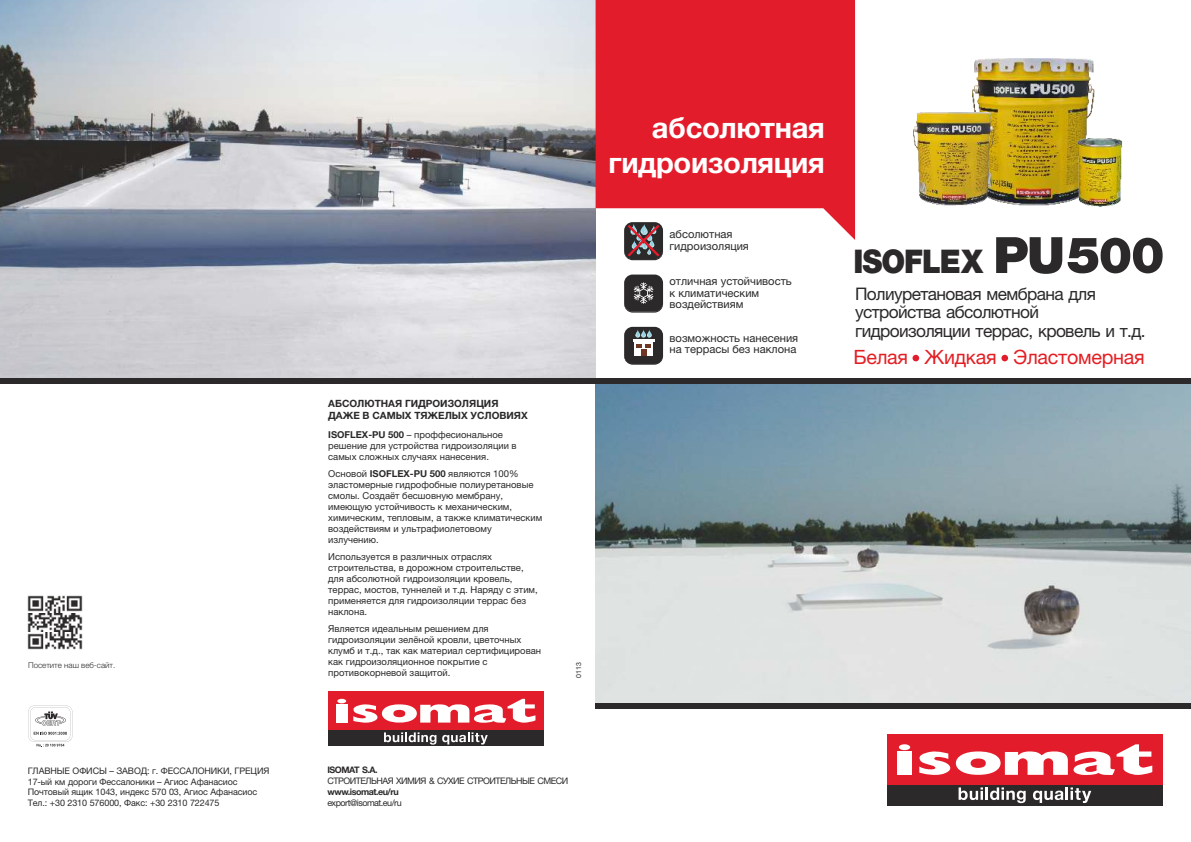
<style>
.page{position:relative;width:1191px;height:842px;background:#fff}
.page>*{position:absolute;margin:0;border:0;box-sizing:border-box;transform-origin:0 0}
.t1{font:700 32.7px "Helvetica Neue LTW1 G";letter-spacing:-.035em;color:#2b2929;scale:.92 1}
.t2{font:700 29.1px/34.9px "Helvetica Neue LTW1 G";letter-spacing:-.01em;color:#fff;text-align:right}
.t3{font:19.7px "Helvetica Neue LTW1 G";letter-spacing:-.015em;color:#e31f24}
.t4{font:17.3px/18.6px "Helvetica Neue LTW1 G";letter-spacing:-.035em;color:#2b2929}
.t5{font:11.2px/11.3px "Helvetica Neue LTW1 G";color:#2b2929}
.t6{font:700 10px/12px "Helvetica Neue LTW1 G";color:#2b2929}
.t7{font:9.5px/11px "Helvetica Neue LTW1 G";color:#2b2929}
.t8{font:9px/10.8px "Helvetica Neue LTW1 G";letter-spacing:-.01em;color:#2b2929}
.t9{font:9px "Helvetica Neue LTW1 G";letter-spacing:-.055em;color:#2b2929}
.t10{font:700 9px "Helvetica Neue LTW1 G";letter-spacing:-.055em;color:#2b2929}
.t11{font:300 8px "Helvetica Neue LTW1 G";color:#2b2929}
.t12{font:7px "Helvetica Neue LTW1 G";color:#2b2929}
.s1{font-weight:700}
.s2{font-size:50.1px}
</style>
<div class="page">
<img style="left:595px;top:384px;width:596px;height:319px">
<img style="left:0;top:0;width:595px;height:378px">
<div style="left:328px;top:691px;width:215px;height:39px;background:#e31c2b"></div>
<div style="left:328px;top:730px;width:215px;height:16px;background:#2b2929"></div>
<svg style="left:384px;top:732px;width:52px;height:13px"></svg>
<svg style="left:442px;top:732px;width:46px;height:12px"></svg>
<div style="left:336px;top:704px;width:11px;height:18px;background:#fff"></div>
<svg style="left:337px;top:699px;width:198px;height:24px"></svg>
<svg style="left:595px;top:0;width:260px;height:240px;background:#e53744"></svg>
<div style="left:887px;top:734px;width:275px;height:51px;background:#e31c2b"></div>
<div style="left:887px;top:785px;width:275px;height:20px;background:#2b2929"></div>
<svg style="left:958px;top:787px;width:67px;height:16px"></svg>
<svg style="left:1033px;top:787px;width:58px;height:16px"></svg>
<div style="left:899px;top:744px;width:11px;height:6px;background:#fff;border-radius:50%"></div>
<div style="left:897px;top:751px;width:14px;height:24px;background:#fff"></div>
<svg style="left:1073px;top:744px;width:79px;height:31px"></svg>
<svg style="left:919px;top:751px;width:148px;height:24px"></svg>
<div style="left:595px;top:703px;width:596px;height:6px;background:#2b2929"></div>
<div style="left:1001px;top:355px;width:7px;height:6px;background:#e31c2b;border-radius:50%"></div>
<div style="left:912px;top:355px;width:7px;height:6px;background:#e31c2b;border-radius:50%"></div>
<svg style="left:624px;top:222px;width:39px;height:37px"></svg>
<svg style="left:624px;top:223px;width:39px;height:37px"></svg>
<div style="left:624px;top:275px;width:39px;height:37px;background:#2b2929;border-radius:8px"></div>
<svg style="left:624px;top:282px;width:39px;height:31px"></svg>
<div style="left:624px;top:327px;width:39px;height:37px;background:#2b2929;border-radius:8px"></div>
<div style="left:634px;top:342px;width:19px;height:14px;background:#fff"></div>
<svg style="left:624px;top:344px;width:39px;height:21px"></svg>
<hr style="left:633px;top:339px;width:21px;height:2px;background:#fff">
<svg style="left:635px;top:329px;width:17px;height:9px"></svg>
<div style="left:0;top:378px;width:1191px;height:6px;background:#2b2929"></div>
<img style="left:972px;top:59px;width:122px;height:147px">
<img style="left:1078px;top:138px;width:44px;height:69px">
<img style="left:913px;top:112px;width:81px;height:94px">
<svg style="left:28px;top:706px;width:44px;height:41px"></svg>
<img style="left:27px;top:595px;width:56px;height:55px">
<p class="t11" style="left:28px;top:662px;width:89px">Посетите наш веб-сайт.</p>
<p class="t8" style="left:28px;top:766px;width:243px">ГЛАВНЫЕ ОФИСЫ – ЗАВОД: г. ФЕССАЛОНИКИ, ГРЕЦИЯ 17-ый км дороги Фессалоники – Агиос Афанасиос Почтовый ящик 1043, индекс 570 03, Агиос Афанасиос Тел.: +30 2310 576000, Факс: +30 2310 722475</p>
<p class="t6" style="left:328px;top:398px;width:201px">АБСОЛЮТНАЯ ГИДРОИЗОЛЯЦИЯ<br>ДАЖЕ В САМЫХ ТЯЖЕЛЫХ УСЛОВИЯХ</p>
<p class="t7" style="left:328px;top:430px;width:190px"><span class="s1">ISOFLEX-PU 500</span> – проффесиональное решение для устройства гидроизоляции в самых сложных случаях нанесения.</p>
<p class="t7" style="left:328px;top:469px;width:216px">Основой <span class="s1">ISOFLEX-PU 500</span> являются 100% эластомерные гидрофобные полиуретановые смолы. Создаёт бесшовную мембрану, имеющую устойчивость к механическим, химическим, тепловым, а также климатическим воздействиям и ультрафиолетовому излучению.</p>
<p class="t7" style="left:328px;top:552px;width:211px">Используется в различных отраслях строительства, в дорожном строительстве, для абсолютной гидроизоляции кровель, террас, мостов, туннелей и т.д. Наряду с этим, применяется для гидроизоляции террас без наклона.</p>
<p class="t7" style="left:328px;top:624px;width:214px">Является идеальным решением для гидроизоляции зелёной кровли, цветочных клумб и т.д., так как материал сертифицирован как гидроизоляционное покрытие с противокорневой защитой.</p>
<h2 class="t2" style="left:608px;top:115px;width:218px">абсолютная гидроизоляция</h2>
<p class="t5" style="left:669px;top:230px;width:81px">абсолютная гидроизоляция</p>
<p class="t5" style="left:669px;top:277px;width:124px">отличная устойчивость к климатическим воздействиям</p>
<p class="t5" style="left:669px;top:334px;width:130px">возможность нанесения на террасы без наклона</p>
<h1 class="t1" style="left:853px;top:250px;width:340px">ISOFLEX <span class="s2">PU500</span></h1>
<h3 class="t4" style="left:855px;top:287px;width:292px">Полиуретановая мембрана для устройства абсолютной гидроизоляции террас, кровель и т.д.</h3>
<h3 class="t3" style="left:853px;top:350px;width:293px">Белая Жидкая Эластомерная</h3>
<p class="t12" style="left:576px;top:678px;width:17px;rotate:-90deg">0113</p>
<p class="t10" style="left:327px;top:767px;width:52px">ISOMAT S.A.</p>
<p class="t9" style="left:327px;top:778px;width:242px">СТРОИТЕЛЬНАЯ ХИМИЯ &amp; СУХИЕ СТРОИТЕЛЬНЫЕ СМЕСИ</p>
<p class="t10" style="left:327px;top:788px;width:73px">www.isomat.eu/ru</p>
<p class="t9" style="left:327px;top:799px;width:76px">export@isomat.eu/ru</p>
</div>
